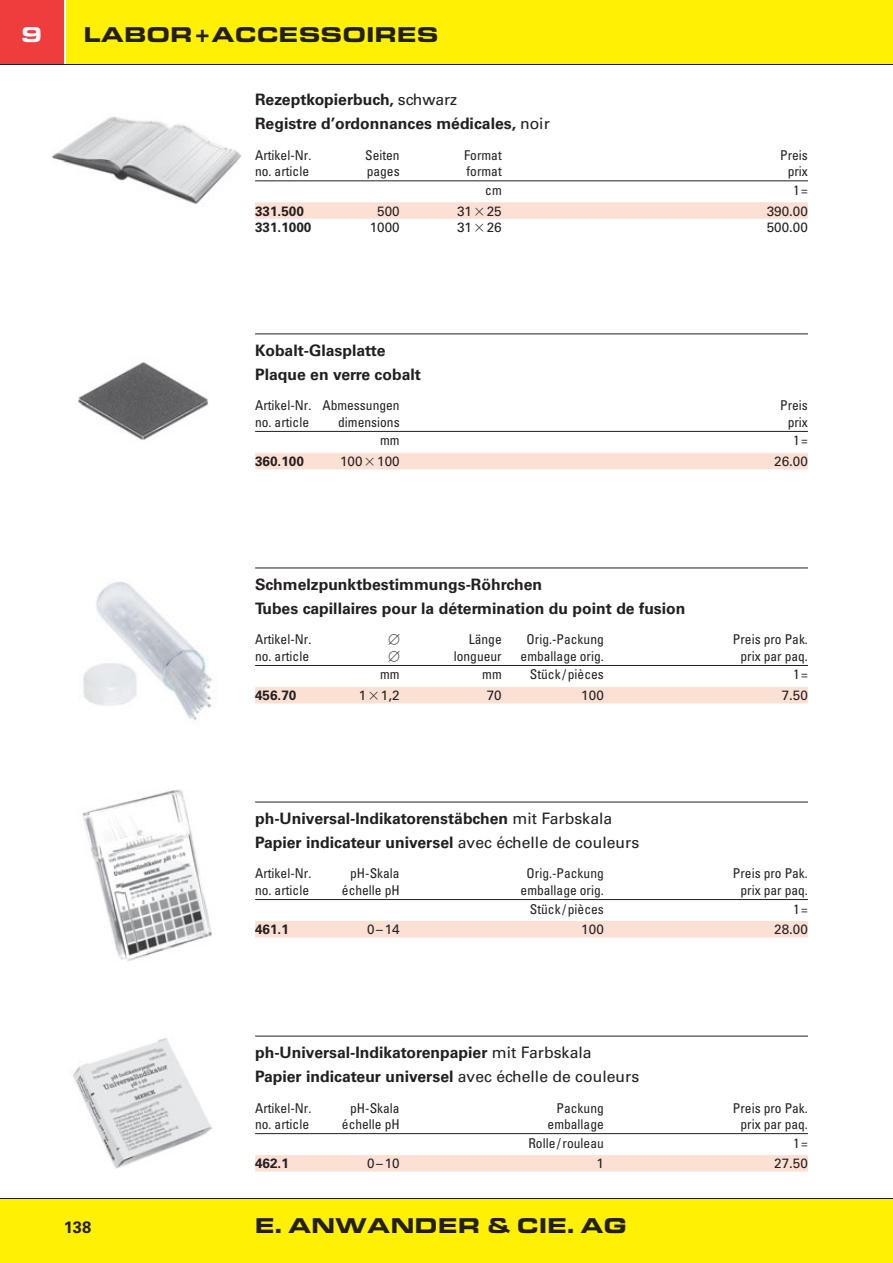
<style>
.page{position:relative;width:893px;height:1263px;background:#fff}
.page>*{position:absolute;margin:0;border:0;box-sizing:border-box;transform-origin:0 0}
.t1{font:700 expanded 21px "Eurostile BQ";color:#231f20}
.t2{font:700 expanded 21px "Eurostile BQ";color:#fff}
.t3{font:700 16.5px "Univers LT Std";color:#231f20}
.t4{font:700 15.75px/24.5px "Univers LT Std";color:#231f20}
.t5{font:condensed 13.5px "Univers LT Std";color:#231f20}
.t6{font:13.5px "Univers LT Std";color:#231f20}
.t7{font:700 13.5px "Univers LT Std";color:#231f20}
.t8{font:13.5px "Universal Newswith Comm Pi";color:#231f20}
.s1{font-weight:400}
.s2{font-family:"Universal Greekwith Math Pi"}
</style>
<div class="page">
<div style="left:67px;top:0;width:826px;height:64px;background:#fff101"></div>
<div style="left:0;top:1199px;width:893px;height:64px;background:#fff101"></div>
<div style="left:0;top:0;width:64px;height:64px;background:#ee3d3c"></div>
<hr style="left:0;top:1198px;width:893px;height:1px;background:#231f20">
<hr style="left:0;top:64px;width:893px;height:1px;background:#231f20">
<hr style="left:255px;top:181px;width:553px;height:1px;background:#231f20">
<div style="left:255px;top:202px;width:553px;height:17px;background:#fde0d4"></div>
<img style="left:52px;top:116px;width:190px;height:88px">
<hr style="left:255px;top:333px;width:553px;height:1px;background:#231f20">
<hr style="left:255px;top:431px;width:553px;height:1px;background:#231f20">
<div style="left:255px;top:453px;width:553px;height:16px;background:#fde0d4"></div>
<img style="left:78px;top:362px;width:131px;height:78px">
<hr style="left:255px;top:568px;width:553px;height:1px;background:#231f20">
<hr style="left:255px;top:665px;width:553px;height:1px;background:#231f20">
<div style="left:255px;top:687px;width:553px;height:16px;background:#fde0d4"></div>
<hr style="left:255px;top:802px;width:553px;height:1px;background:#231f20">
<hr style="left:255px;top:899px;width:553px;height:1px;background:#231f20">
<div style="left:255px;top:921px;width:553px;height:16px;background:#fde0d4"></div>
<hr style="left:255px;top:1036px;width:553px;height:1px;background:#231f20">
<hr style="left:255px;top:1133px;width:553px;height:1px;background:#231f20">
<div style="left:255px;top:1155px;width:553px;height:16px;background:#fde0d4"></div>
<img style="left:82px;top:789px;width:130px;height:173px">
<img style="left:73px;top:1038px;width:139px;height:130px">
<img style="left:83px;top:582px;width:129px;height:139px">
<h1 class="t2" style="left:22px;top:27px;width:22px">9</h1>
<h1 class="t1" style="left:84px;top:27px;width:357px">LABOR + ACCESSOIRES</h1>
<p class="t4" style="left:255px;top:89px;width:296px">Rezeptkopierbuch, <span class="s1">schwarz<br></span>Registre d’ordonnances médicales, <span class="s1">noir</span></p>
<p class="t5" style="left:255px;top:150px;width:58px">Artikel-Nr.</p>
<p class="t5" style="left:365px;top:150px;width:36px">Seiten</p>
<p class="t5" style="left:464px;top:150px;width:39px">Format</p>
<p class="t5" style="left:780px;top:150px;width:29px">Preis</p>
<p class="t5" style="left:255px;top:166px;width:55px">no. article</p>
<p class="t5" style="left:367px;top:166px;width:34px">pages</p>
<p class="t5" style="left:466px;top:166px;width:37px">format</p>
<p class="t5" style="left:788px;top:166px;width:22px">prix</p>
<p class="t5" style="left:485px;top:185px;width:18px">cm</p>
<p class="t5" style="left:793px;top:185px;width:16px">1 =</p>
<p class="t7" style="left:255px;top:206px;width:50px">331.500</p>
<p class="t6" style="left:377px;top:206px;width:24px">500</p>
<p class="t6" style="left:457px;top:206px;width:46px">31 <span class="s2">-</span> 25</p>
<p class="t6" style="left:767px;top:206px;width:43px">390.00</p>
<p class="t7" style="left:255px;top:222px;width:58px">331.1000</p>
<p class="t6" style="left:370px;top:222px;width:32px">1000</p>
<p class="t6" style="left:457px;top:222px;width:46px">31 <span class="s2">-</span> 26</p>
<p class="t6" style="left:767px;top:222px;width:43px">500.00</p>
<p class="t4" style="left:255px;top:339px;width:167px">Kobalt-Glasplatte<br>Plaque en verre cobalt</p>
<p class="t5" style="left:255px;top:400px;width:146px">Artikel-Nr. Abmessungen</p>
<p class="t5" style="left:780px;top:400px;width:29px">Preis</p>
<p class="t5" style="left:255px;top:417px;width:55px">no. article</p>
<p class="t5" style="left:338px;top:417px;width:63px">dimensions</p>
<p class="t5" style="left:788px;top:417px;width:22px">prix</p>
<p class="t5" style="left:380px;top:435px;width:21px">mm</p>
<p class="t5" style="left:793px;top:435px;width:16px">1 =</p>
<p class="t7" style="left:255px;top:456px;width:50px">360.100</p>
<p class="t6" style="left:340px;top:456px;width:61px">100 <span class="s2">-</span> 100</p>
<p class="t6" style="left:774px;top:456px;width:35px">26.00</p>
<p class="t4" style="left:255px;top:574px;width:432px">Schmelzpunktbestimmungs-Röhrchen<br>Tubes capillaires pour la détermination du point de fusion</p>
<p class="t5" style="left:255px;top:634px;width:58px">Artikel-Nr.</p>
<p class="t8" style="left:388px;top:634px;width:13px">-</p>
<p class="t5" style="left:469px;top:634px;width:34px">Länge</p>
<p class="t5" style="left:527px;top:634px;width:79px">Orig.-Packung</p>
<p class="t5" style="left:733px;top:634px;width:76px">Preis pro Pak.</p>
<p class="t5" style="left:255px;top:651px;width:55px">no. article</p>
<p class="t8" style="left:388px;top:650px;width:13px">-</p>
<p class="t5" style="left:454px;top:651px;width:49px">longueur</p>
<p class="t5" style="left:521px;top:651px;width:85px">emballage orig.</p>
<p class="t5" style="left:740px;top:651px;width:69px">prix par paq.</p>
<p class="t5" style="left:380px;top:669px;width:21px">mm</p>
<p class="t5" style="left:482px;top:669px;width:21px">mm</p>
<p class="t5" style="left:530px;top:669px;width:75px">Stück / pièces</p>
<p class="t5" style="left:793px;top:669px;width:16px">1 =</p>
<p class="t7" style="left:255px;top:690px;width:43px">456.70</p>
<p class="t6" style="left:359px;top:690px;width:42px">1 <span class="s2">-</span> 1,2</p>
<p class="t6" style="left:487px;top:690px;width:17px">70</p>
<p class="t6" style="left:581px;top:690px;width:24px">100</p>
<p class="t6" style="left:782px;top:690px;width:28px">7.50</p>
<p class="t4" style="left:255px;top:808px;width:386px">ph-Universal-Indikatorenstäbchen <span class="s1">mit Farbskala<br></span>Papier indicateur universel <span class="s1">avec échelle de couleurs</span></p>
<p class="t5" style="left:255px;top:868px;width:58px">Artikel-Nr.</p>
<p class="t5" style="left:350px;top:868px;width:51px">pH-Skala</p>
<p class="t5" style="left:527px;top:868px;width:79px">Orig.-Packung</p>
<p class="t5" style="left:733px;top:868px;width:76px">Preis pro Pak.</p>
<p class="t5" style="left:255px;top:885px;width:55px">no. article</p>
<p class="t5" style="left:342px;top:885px;width:59px">échelle pH</p>
<p class="t5" style="left:521px;top:885px;width:85px">emballage orig.</p>
<p class="t5" style="left:740px;top:885px;width:69px">prix par paq.</p>
<p class="t5" style="left:530px;top:904px;width:75px">Stück / pièces</p>
<p class="t5" style="left:793px;top:904px;width:16px">1 =</p>
<p class="t7" style="left:255px;top:924px;width:35px">461.1</p>
<p class="t6" style="left:367px;top:924px;width:34px">0 – 14</p>
<p class="t6" style="left:581px;top:924px;width:24px">100</p>
<p class="t6" style="left:774px;top:924px;width:35px">28.00</p>
<p class="t4" style="left:255px;top:1042px;width:386px">ph-Universal-Indikatorenpapier <span class="s1">mit Farbskala<br></span>Papier indicateur universel <span class="s1">avec échelle de couleurs</span></p>
<p class="t5" style="left:255px;top:1102px;width:58px">Artikel-Nr.</p>
<p class="t5" style="left:350px;top:1102px;width:51px">pH-Skala</p>
<p class="t5" style="left:557px;top:1102px;width:49px">Packung</p>
<p class="t5" style="left:733px;top:1102px;width:76px">Preis pro Pak.</p>
<p class="t5" style="left:255px;top:1119px;width:55px">no. article</p>
<p class="t5" style="left:342px;top:1119px;width:59px">échelle pH</p>
<p class="t5" style="left:548px;top:1119px;width:58px">emballage</p>
<p class="t5" style="left:740px;top:1119px;width:69px">prix par paq.</p>
<p class="t5" style="left:528px;top:1138px;width:77px">Rolle / rouleau</p>
<p class="t5" style="left:793px;top:1138px;width:16px">1 =</p>
<p class="t7" style="left:255px;top:1158px;width:35px">462.1</p>
<p class="t6" style="left:367px;top:1158px;width:34px">0 – 10</p>
<p class="t6" style="left:596px;top:1158px;width:9px">1</p>
<p class="t6" style="left:774px;top:1158px;width:35px">27.50</p>
<p class="t3" style="left:64px;top:1221px;width:29px">138</p>
<h1 class="t1" style="left:255px;top:1218px;width:373px">E. ANWANDER &amp; CIE. AG</h1>
</div>
